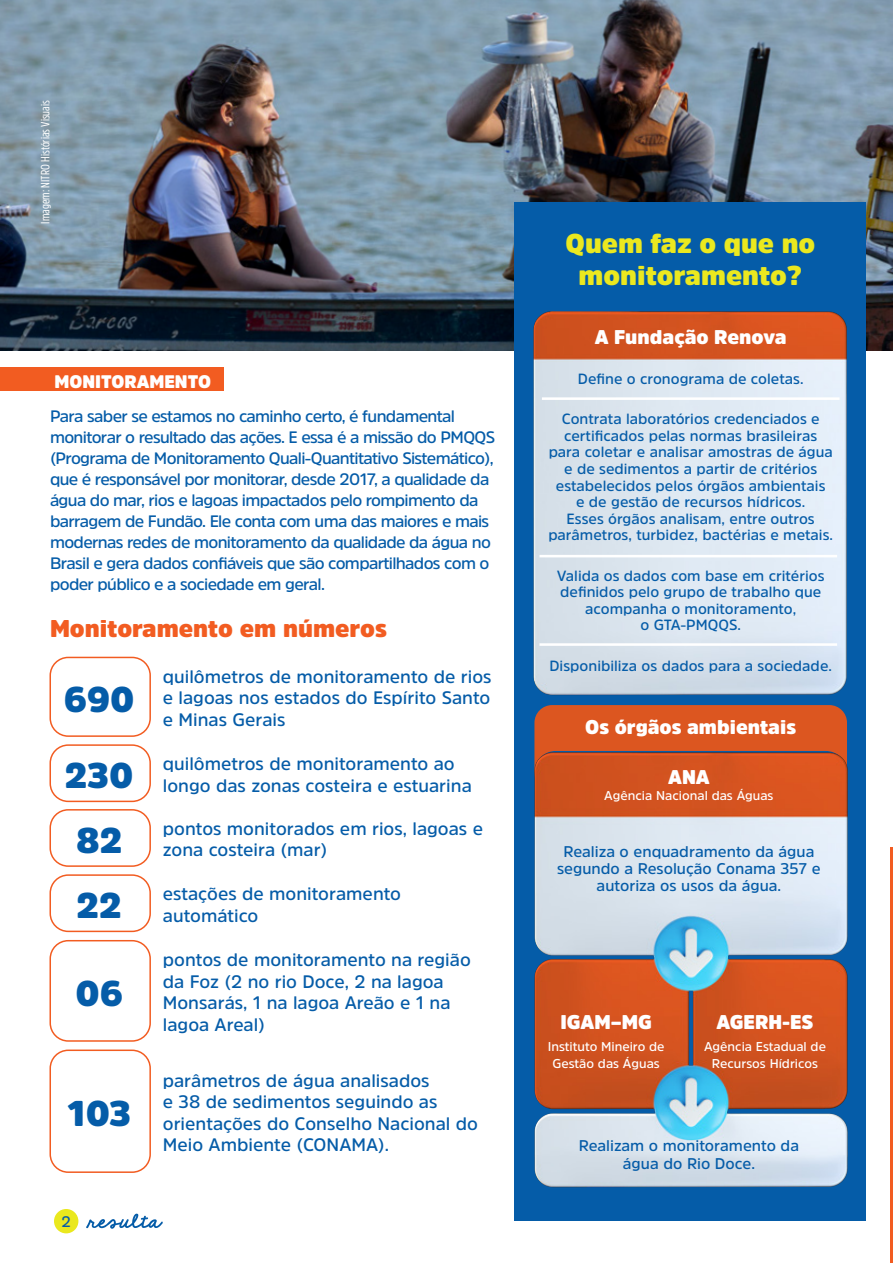
<style>
.page{position:relative;width:893px;height:1263px;background:#fff}
.page>*{position:absolute;margin:0;border:0;box-sizing:border-box;transform-origin:0 0}
.t1{font:900 35.4px "Amsi Pro";color:#055ca8}
.t2{font:900 27px/32.4px "Amsi Pro";color:#ebe81f;text-align:center}
.t3{font:900 24px "Amsi Pro";color:#f25c21}
.t4{font:900 19.65px "Amsi Pro";color:#fff}
.t5{font:600 18px/21.6px "Amsi Pro";color:#055ca8}
.t6{font:900 18px "Amsi Pro";color:#fff}
.t7{font:600 16.5px/21px "Amsi Pro";letter-spacing:-.04em;color:#055ca8}
.t8{font:600 15.45px/17.2px "Amsi Pro";color:#055ca8;text-align:center}
.t9{font:600 15.15px "Amsi Pro";color:#055ca8}
.t10{font:600 14.7px/16.5px "Amsi Pro";color:#055ca8;text-align:center}
.t11{font:600 12.75px/17.2px "Amsi Pro";color:#fff;text-align:center}
.t12{font:12px "Amsi Pro Cond";color:#fff}
</style>
<div class="page">
<svg style="left:86px;top:1214px;width:77px;height:15px"></svg>
<div style="left:54px;top:1209px;width:24px;height:24px;background:#eae81e;border-radius:50%"></div>
<hr style="left:891px;top:847px;width:2px;height:416px;background:#f25c21">
<img style="left:0;top:0;width:893px;height:350px">
<div style="left:515px;top:202px;width:351px;height:1018px;background:#055ca8"></div>
<div style="left:50px;top:657px;width:101px;height:80px;border:2px solid #f25c21;border-radius:18px"></div>
<div style="left:50px;top:940px;width:101px;height:102px;border:2px solid #f25c21;border-radius:18px"></div>
<div style="left:50px;top:1049px;width:101px;height:124px;border:2px solid #f25c21;border-radius:18px"></div>
<div style="left:50px;top:809px;width:101px;height:58px;border:2px solid #f25c21;border-radius:18px"></div>
<div style="left:50px;top:744px;width:101px;height:58px;border:2px solid #f25c21;border-radius:18px"></div>
<div style="left:50px;top:874px;width:101px;height:58px;border:2px solid #f25c21;border-radius:18px"></div>
<div style="left:0;top:368px;width:223px;height:23px;background:#f25c21"></div>
<div style="left:534px;top:705px;width:313px;height:45px;background:#dc5620"></div>
<img style="left:534px;top:750px;width:314px;height:438px">
<img style="left:533px;top:312px;width:314px;height:383px">
<hr style="left:542px;top:397px;width:297px;height:3px;background:#fff">
<hr style="left:539px;top:555px;width:298px;height:2px;background:#fff">
<hr style="left:539px;top:643px;width:298px;height:3px;background:#fff">
<p class="t12" style="left:37px;top:223px;width:125px;rotate:-90deg">Imagem: NITRO Histórias Visuais</p>
<p class="t6" style="left:54px;top:369px;width:158px">MONITORAMENTO</p>
<p class="t7" style="left:50px;top:405px;width:447px">Para saber se estamos no caminho certo, é fundamental monitorar o resultado das ações. E essa é a missão do PMQQS (Programa de Monitoramento Quali-Quantitativo Sistemático), que é responsável por monitorar, desde 2017, a qualidade da água do mar, rios e lagoas impactados pelo rompimento da barragem de Fundão. Ele conta com uma das maiores e mais modernas redes de monitoramento da qualidade da água no Brasil e gera dados confiáveis que são compartilhados com o poder público e a sociedade em geral.</p>
<p class="t3" style="left:50px;top:612px;width:339px">Monitoramento em números</p>
<p class="t1" style="left:64px;top:675px;width:72px">690</p>
<p class="t1" style="left:65px;top:751px;width:70px">230</p>
<p class="t1" style="left:76px;top:816px;width:48px">82</p>
<p class="t1" style="left:77px;top:881px;width:47px">22</p>
<p class="t1" style="left:75px;top:969px;width:49px">06</p>
<p class="t1" style="left:67px;top:1089px;width:65px">103</p>
<p class="t9" style="left:61px;top:1211px;width:11px">2</p>
<p class="t5" style="left:163px;top:665px;width:330px;text-align:justify">quilômetros de monitoramento de rios e lagoas nos estados do Espírito Santo e Minas Gerais</p>
<p class="t5" style="left:163px;top:752px;width:310px">quilômetros de monitoramento ao longo das zonas costeira e estuarina</p>
<p class="t5" style="left:163px;top:817px;width:322px">pontos monitorados em rios, lagoas e zona costeira (mar)</p>
<p class="t5" style="left:163px;top:882px;width:240px">estações de monitoramento automático</p>
<p class="t5" style="left:163px;top:948px;width:309px">pontos de monitoramento na região da Foz (2 no rio Doce, 2 na lagoa<br>Monsarás, 1 na lagoa Areão e 1 na lagoa Areal)</p>
<p class="t5" style="left:163px;top:1069px;width:317px">parâmetros de água analisados<br>e 38 de sedimentos seguindo as orientações do Conselho Nacional do<br>Meio Ambiente (CONAMA).</p>
<p class="t2" style="left:566px;top:227px;width:251px">Quem faz o que no monitoramento?</p>
<p class="t4" style="left:595px;top:323px;width:193px">A Fundação Renova</p>
<p class="t10" style="left:578px;top:370px;width:227px">Define o cronograma de coletas.</p>
<p class="t10" style="left:548px;top:410px;width:286px">Contrata laboratórios credenciados e certificados pelas normas brasileiras para coletar e analisar amostras de água e de sedimentos a partir de critérios estabelecidos pelos órgãos ambientais<br>e de gestão de recursos hídricos.<br>Esses órgãos analisam, entre outros parâmetros, turbidez, bactérias e metais.</p>
<p class="t10" style="left:557px;top:567px;width:269px">Valida os dados com base em critérios definidos pelo grupo de trabalho que acompanha o monitoramento,<br>o GTA-PMQQS.</p>
<p class="t10" style="left:549px;top:657px;width:284px">Disponibiliza os dados para a sociedade.</p>
<p class="t4" style="left:585px;top:714px;width:212px">Os órgãos ambientais</p>
<p class="t4" style="left:668px;top:763px;width:43px">ANA</p>
<p class="t11" style="left:604px;top:787px;width:171px">Agência Nacional das Águas</p>
<p class="t8" style="left:557px;top:842px;width:265px">Realiza o enquadramento da água segundo a Resolução Conama 357 e autoriza os usos da água.</p>
<p class="t4" style="left:560px;top:1008px;width:93px">IGAM–MG</p>
<p class="t4" style="left:716px;top:1008px;width:99px">AGERH-ES</p>
<p class="t11" style="left:548px;top:1037px;width:118px">Instituto Mineiro de<br>Gestão das Águas</p>
<p class="t11" style="left:704px;top:1037px;width:123px">Agência Estadual de<br>Recursos Hídricos</p>
<p class="t8" style="left:579px;top:1137px;width:222px">Realizam o monitoramento da água do Rio Doce.</p>
</div>
